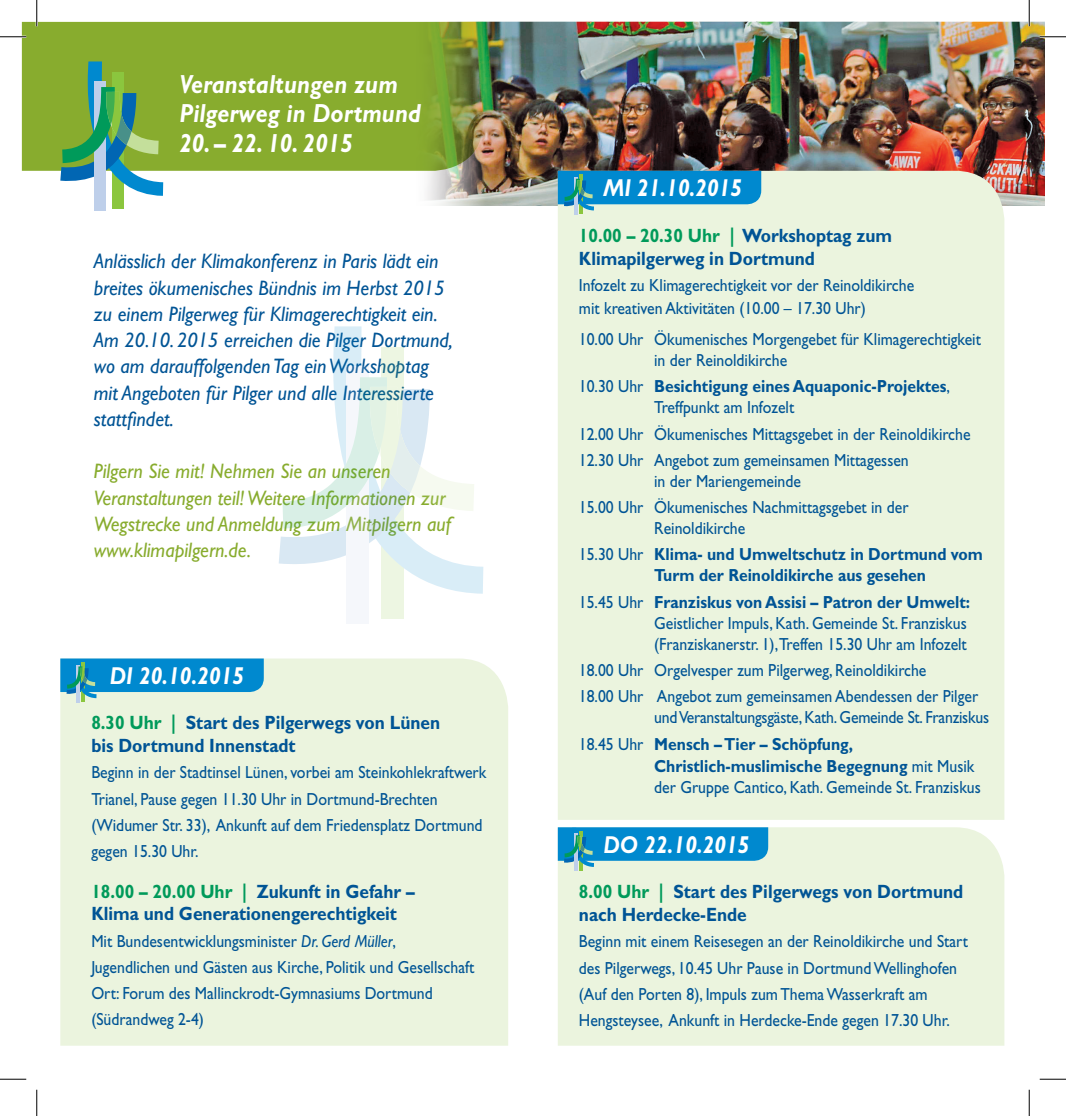
<style>
.page{position:relative;width:1066px;height:1116px;background:#fff}
.page>*{position:absolute;margin:0;border:0;box-sizing:border-box;transform-origin:0 0}
.t1{font:italic 700 26.25px/29.8px "Gill Sans Std";letter-spacing:.005em;color:#fff;scale:.9 1}
.t2{font:italic 700 24.5px "Gill Sans Std";color:#fff;scale:.9 1}
.t3{font:italic 21px/26.2px "Gill Sans Std";color:#005495;scale:.95 1}
.t4{font:italic 21px/26.2px "Gill Sans Std";color:#88ac2e;scale:.95 1}
.t5{font:700 19.25px/22.8px "Gill Sans Std";color:#005495;scale:.9 1}
.t6{font:17.5px/26.2px "Gill Sans Std";color:#005495;scale:.9 1}
.t7{font:700 17.5px/26.2px "Gill Sans Std";color:#005495;scale:.9 1}
.s1{color:#009a5a}
.s2{font-style:italic}
.s3{font-weight:400}
.s4{font-weight:700}
</style>
<div class="page">
<div style="left:558px;top:827px;width:446px;height:218px;background:#ebf4de"></div>
<hr style="left:579px;top:830px;width:3px;height:40px;background:#8bc63e">
<hr style="left:574px;top:833px;width:3px;height:38px;background:#becfea">
<svg style="left:558px;top:827px;width:210px;height:39px;background:#2398cd"></svg>
<div style="left:22px;top:22px;width:389px;height:149px;background:#88ac2e"></div>
<div style="left:112px;top:72px;width:11px;height:136px;background:#8bc63e"></div>
<div style="left:94px;top:81px;width:12px;height:129px;background:#becfea"></div>
<svg style="left:60px;top:61px;width:103px;height:135px"></svg>
<div style="left:381px;top:347px;width:23px;height:271px;background:#edf6e2"></div>
<div style="left:346px;top:366px;width:23px;height:257px;background:#f5f7fb"></div>
<svg style="left:279px;top:326px;width:204px;height:267px"></svg>
<img style="left:411px;top:22px;width:633px;height:183px">
<div style="left:558px;top:171px;width:446px;height:648px;background:#ebf4de"></div>
<hr style="left:579px;top:174px;width:3px;height:40px;background:#8bc63e">
<hr style="left:574px;top:177px;width:3px;height:38px;background:#becfea">
<svg style="left:558px;top:171px;width:203px;height:39px;background:#2599cd"></svg>
<div style="left:60px;top:658px;width:448px;height:387px;background:#ebf4de"></div>
<hr style="left:82px;top:662px;width:3px;height:39px;background:#8bc63e">
<hr style="left:76px;top:664px;width:4px;height:38px;background:#becfea">
<svg style="left:60px;top:658px;width:204px;height:40px;background:#299bce"></svg>
<hr style="left:0;top:36px;width:26px;height:2px;background:#fff">
<hr style="left:1039px;top:36px;width:27px;height:2px;background:#fff">
<hr style="left:36px;top:0;width:2px;height:26px;background:#fff">
<hr style="left:1028px;top:0;width:2px;height:26px;background:#fff">
<svg style="left:0;top:36px;width:26px;height:1px"></svg>
<svg style="left:1039px;top:36px;width:27px;height:1px"></svg>
<svg style="left:0;top:1078px;width:26px;height:1px"></svg>
<svg style="left:1039px;top:1078px;width:27px;height:1px"></svg>
<svg style="left:36px;top:0;width:1px;height:26px"></svg>
<svg style="left:36px;top:1089px;width:1px;height:26px"></svg>
<svg style="left:1029px;top:0;width:1px;height:26px"></svg>
<svg style="left:1029px;top:1089px;width:1px;height:26px"></svg>
<h1 class="t1" style="left:179px;top:69px;width:270px">Veranstaltungen zum<br>Pilgerweg in Dortmund</h1>
<h1 class="t1" style="left:179px;top:128px;width:194px">20. – 22. 10. 2015</h1>
<p class="t3" style="left:94px;top:248px;width:379px">Anlässlich der Klimakonferenz in Paris lädt ein breites ökumenisches Bündnis im Herbst 2015 zu einem Pilgerweg für Klimagerechtigkeit ein.<br>Am 20.10. 2015 erreichen die Pilger Dortmund, wo am darauffolgenden Tag ein Workshoptag mit Angeboten für Pilger und alle Interessierte stattfindet.</p>
<p class="t4" style="left:94px;top:458px;width:378px">Pilgern Sie mit! Nehmen Sie an unseren Veranstaltungen teil! Weitere Informationen zur Wegstrecke und Anmeldung zum Mitpilgern auf www.klimapilgern.de.</p>
<h2 class="t2" style="left:110px;top:661px;width:151px">DI 20.10.2015</h2>
<p class="t5" style="left:91px;top:711px;width:389px"><span class="s1">8.30 Uhr |</span> Start des Pilgerwegs von Lünen bis Dortmund Innenstadt</p>
<p class="t6" style="left:91px;top:759px;width:440px">Beginn in der Stadtinsel Lünen, vorbei am Steinkohlekraftwerk Trianel, Pause gegen 11.30 Uhr in Dortmund-Brechten (Widumer Str. 33), Ankunft auf dem Friedensplatz Dortmund gegen 15.30 Uhr.</p>
<p class="t5" style="left:91px;top:879px;width:361px"><span class="s1">18.00 – 20.00 Uhr |</span> Zukunft in Gefahr –<br>Klima und Generationengerechtigkeit</p>
<p class="t6" style="left:91px;top:927px;width:427px">Mit Bundesentwicklungsminister <span class="s2">Dr. Gerd Müller</span>, Jugendlichen und Gästen aus Kirche, Politik und Gesellschaft Ort: Forum des Mallinckrodt-Gymnasiums Dortmund (Südrandweg 2-4)</p>
<h2 class="t2" style="left:603px;top:174px;width:156px">MI 21.10.2015</h2>
<p class="t5" style="left:579px;top:224px;width:349px"><span class="s1">10.00 – 20.30 Uhr |</span> Workshoptag zum<br>Klimapilgerweg in Dortmund</p>
<p class="t6" style="left:579px;top:273px;width:374px;line-height:22.8px">Infozelt zu Klimagerechtigkeit vor der Reinoldikirche mit kreativen Aktivitäten (10.00 – 17.30 Uhr)</p>
<p class="t6" style="left:654px;top:329px;width:364px;line-height:21px;text-indent:-75px">10.00 Uhr Ökumenisches Morgengebet für Klimagerechtigkeit in der Reinoldikirche</p>
<p class="t7" style="left:654px;top:376px;width:330px;line-height:21px;text-indent:-75px"><span class="s3">10.30 Uhr</span> Besichtigung eines Aquaponic-Projektes<span class="s3">,<br>Treffpunkt am Infozelt</span></p>
<p class="t6" style="left:579px;top:420px;width:437px">12.00 Uhr Ökumenisches Mittagsgebet in der Reinoldikirche<br>12.30 Uhr Angebot zum gemeinsamen Mittagessen</p>
<p class="t6" style="left:579px;top:468px;width:368px;text-indent:75px">in der Mariengemeinde<br>15.00 Uhr Ökumenisches Nachmittagsgebet in der</p>
<p class="t7" style="left:579px;top:515px;width:450px;text-indent:75px"><span class="s3">Reinoldikirche<br>15.30 Uhr</span> Klima- und Umweltschutz in Dortmund vom</p>
<p class="t7" style="left:579px;top:562px;width:436px;text-indent:75px">Turm der Reinoldikirche aus gesehen<br><span class="s3">15.45 Uhr</span> Franziskus von Assisi – Patron der Umwelt:</p>
<p class="t6" style="left:654px;top:612px;width:349px;line-height:21px">Geistlicher Impuls, Kath. Gemeinde St. Franziskus (Franziskanerstr. 1),Treffen 15.30 Uhr am Infozelt</p>
<p class="t6" style="left:579px;top:657px;width:445px">18.00 Uhr Orgelvesper zum Pilgerweg, Reinoldikirche<br>18.00 Uhr Angebot zum gemeinsamen Abendessen der Pilger</p>
<p class="t6" style="left:579px;top:704px;width:457px;text-indent:75px">und Veranstaltungsgäste, Kath. Gemeinde St. Franziskus<br>18.45 Uhr <span class="s4">Mensch – Tier – Schöpfung,</span></p>
<p class="t6" style="left:654px;top:756px;width:364px;line-height:21px"><span class="s4">Christlich-muslimische Begegnung</span> mit Musik der Gruppe Cantico, Kath. Gemeinde St. Franziskus</p>
<h2 class="t2" style="left:603px;top:830px;width:164px">DO 22.10.2015</h2>
<p class="t5" style="left:579px;top:880px;width:429px"><span class="s1">8.00 Uhr |</span> Start des Pilgerwegs von Dortmund nach Herdecke-Ende</p>
<p class="t6" style="left:579px;top:928px;width:434px">Beginn mit einem Reisesegen an der Reinoldikirche und Start des Pilgerwegs, 10.45 Uhr Pause in Dortmund Wellinghofen (Auf den Porten 8), Impuls zum Thema Wasserkraft am Hengsteysee, Ankunft in Herdecke-Ende gegen 17.30 Uhr.</p>
</div>
